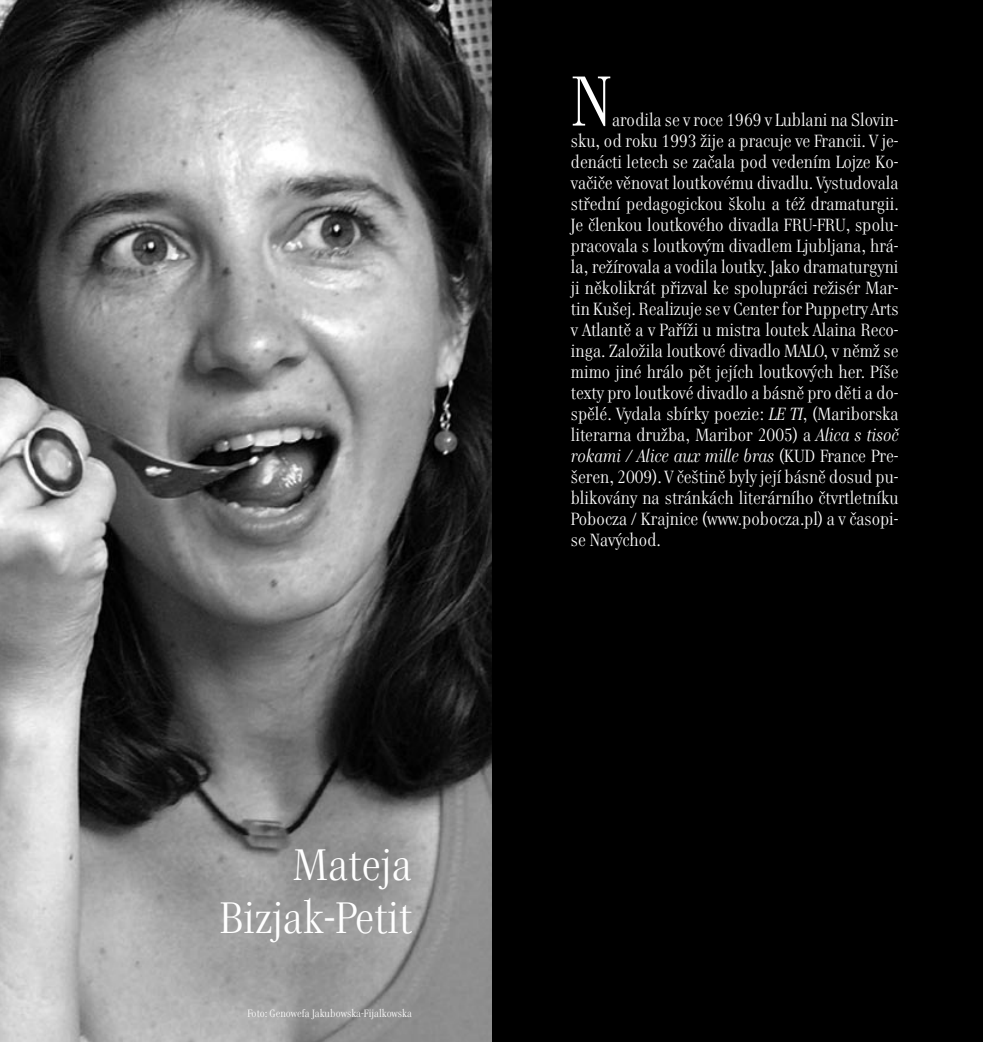
<style>
.page{position:relative;width:983px;height:1042px;background:#fff}
.page>*{position:absolute;margin:0;border:0;box-sizing:border-box;transform-origin:0 0}
.t1{font:70px "Genre";color:#fff}
.t2{font:43.75px/52.5px "Genre";color:#fff;text-align:right}
.t3{font:17.5px/21px "Genre";color:#fff;text-align:justify}
.t4{font:10.5px "Genre";color:#fff}
.s1{font-style:italic}
</style>
<div class="page">
<div style="left:0;top:0;width:982px;height:1042px;background:#000"></div>
<img style="left:0;top:0;width:491px;height:1042px">
<h2 class="t2" style="left:219px;top:843px;width:194px">Mateja<br>Bizjak-Petit</h2>
<p class="t4" style="left:247px;top:1007px;width:166px">Foto: Genowefa Jakubowska-Fijalkowska</p>
<h1 class="t1" style="left:570px;top:63px;width:43px">N</h1>
<p class="t3" style="left:570px;top:111px;width:329px;text-indent:41px">arodila se v roce 1969 v Lublani na Slovin&shy;sku, od roku 1993 žije a pracuje ve Francii. V je&shy;denácti letech se začala pod vedením Lojze Ko&shy;vačiče věnovat loutkovému divadlu. Vystudovala střední pedagogickou školu a též dramaturgii.<br>Je členkou loutkového divadla FRU-FRU, spolu&shy;pracovala s loutkovým divadlem Ljubljana, hrá&shy;la, režírovala a vodila loutky. Jako dramaturgyni ji několikrát přizval ke spolupráci režisér Mar&shy;tin Kušej. Realizuje se v Center for Puppetry Arts v Atlantě a v Paříži u mistra loutek Alaina Reco&shy;inga. Založila loutkové divadlo MALO, v němž se mimo jiné hrálo pět jejích loutkových her. Píše texty pro loutkové divadlo a básně pro děti a do&shy;spělé. Vydala sbírky poezie: <span class="s1">LE TI</span>, (Mariborska literarna družba, Maribor 2005) a <span class="s1">Alica s tisoč rokami / Alice aux mille bras</span> (KUD France Pre&shy;šeren, 2009). V češtině byly její básně dosud pu&shy;blikovány na stránkách literárního čtvrtletníku Pobocza / Krajnice (www.pobocza.pl) a v časopi&shy;se Navýchod.</p>
</div>
